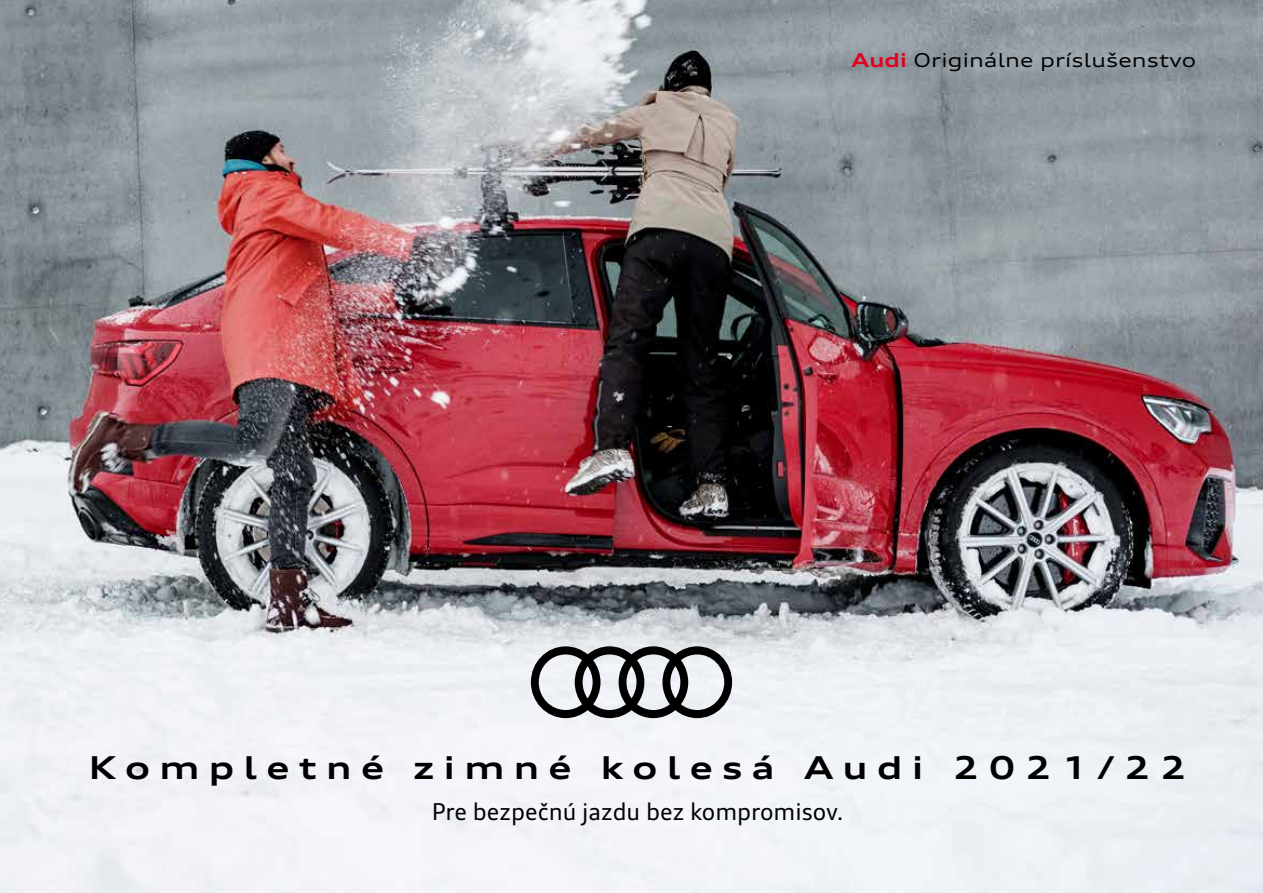
<style>
.page{position:relative;width:1263px;height:893px;background:#fff}
.page>*{position:absolute;margin:0;border:0;box-sizing:border-box;transform-origin:0 0}
.t1{font:700 expanded 31.5px "Audi Type";letter-spacing:.3em;color:#000}
.t2{font:23.25px "Audi Type";color:#000}
.t3{font:expanded 19.05px "Audi Type";letter-spacing:.005em;color:#000}
.s1{font-weight:700;color:#e3001f}
</style>
<div class="page">
<img style="left:0;top:0;width:1263px;height:893px">
<svg style="left:531px;top:646px;width:201px;height:72px"></svg>
<p class="t3" style="left:851px;top:48px;width:346px"><span class="s1">Audi</span> Originálne príslušenstvo</p>
<p class="t1" style="left:89px;top:748px;width:1099px">Kompletné zimné kolesá Audi 2021/22</p>
<p class="t2" style="left:432px;top:797px;width:414px">Pre bezpečnú jazdu bez kompromisov.</p>
</div>
